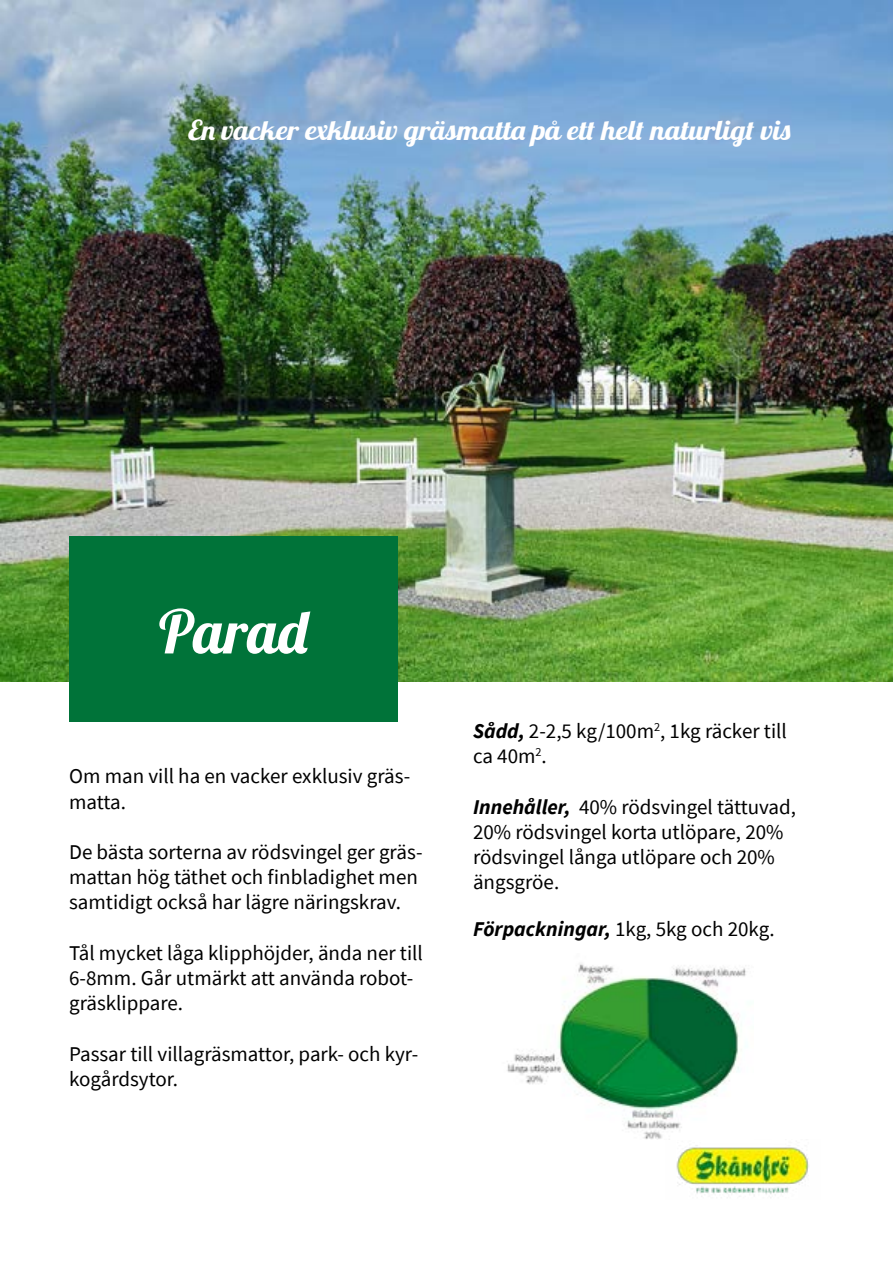
<style>
.page{position:relative;width:893px;height:1263px;background:#fff}
.page>*{position:absolute;margin:0;border:0;box-sizing:border-box;transform-origin:0 0}
.t1{font:60px "Lobster";color:#fff}
.t2{font:27px "Lobster";color:#fff;scale:1.1 1}
.t3{font:21px/25.2px "Source Sans Pro";color:#000}
.s1{font-weight:700;font-style:italic}
</style>
<div class="page">
<img style="left:0;top:0;width:893px;height:682px">
<div style="left:69px;top:536px;width:328px;height:186px;background:#007339"></div>
<img style="left:676px;top:1145px;width:133px;height:53px">
<img style="left:507px;top:963px;width:239px;height:176px">
<p class="t2" style="left:188px;top:113px;width:550px">En vacker exklusiv gräsmatta på ett helt naturligt vis</p>
<h1 class="t1" style="left:159px;top:593px;width:150px">Parad</h1>
<p class="t3" style="left:69px;top:764px;width:343px">Om man vill ha en vacker exklusiv gräs&shy;matta.</p>
<p class="t3" style="left:69px;top:839px;width:355px">De bästa sorterna av rödsvingel ger gräs&shy;mattan hög täthet och finbladighet men samtidigt också har lägre näringskrav.</p>
<p class="t3" style="left:69px;top:940px;width:355px">Tål mycket låga klipphöjder, ända ner till<br>6-8mm. Går utmärkt att använda robot&shy;gräsklippare.</p>
<p class="t3" style="left:69px;top:1041px;width:351px">Passar till villagräsmattor, park- och kyr&shy;kogårdsytor.</p>
<p class="t3" style="left:473px;top:718px;width:315px"><span class="s1">Sådd,</span> 2-2,5 kg/100m<sup>2</sup>, 1kg räcker till ca 40m<sup>2</sup>.</p>
<p class="t3" style="left:473px;top:794px;width:324px"><span class="s1">Innehåller,</span> 40% rödsvingel tättuvad,<br>20% rödsvingel korta utlöpare, 20% rödsvingel långa utlöpare och 20% ängsgröe.</p>
<p class="t3" style="left:473px;top:916px;width:303px"><span class="s1">Förpackningar,</span> 1kg, 5kg och 20kg.</p>
</div>
